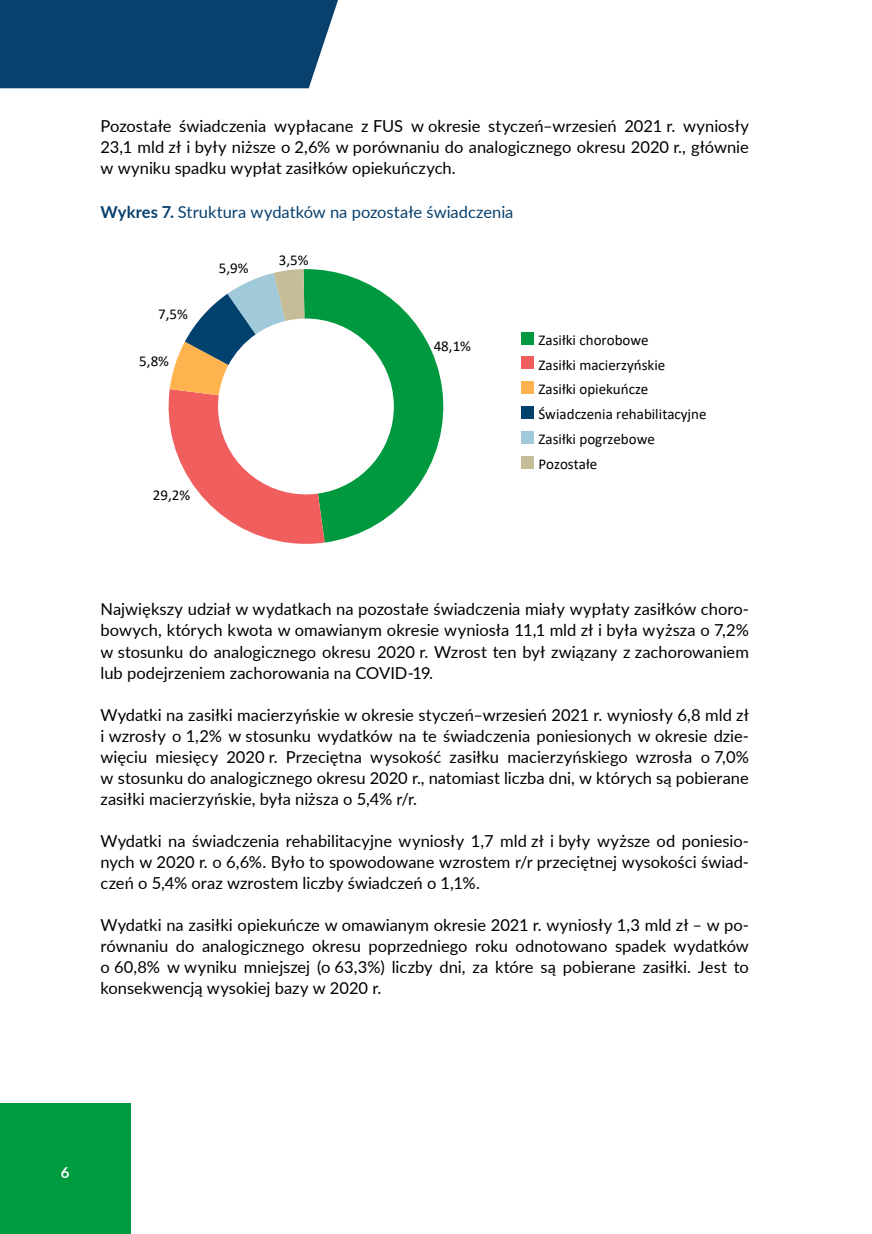
<style>
.page{position:relative;width:872px;height:1234px;background:#fff}
.page>*{position:absolute;margin:0;border:0;box-sizing:border-box;transform-origin:0 0}
.t1{font:16.5px/21px "Lato";color:#000;text-align:justify}
.t2{font:16.5px "Lato";color:#08406e}
.t3{font:15px/24.8px "Calibri";color:#000}
.t4{font:700 15px "Lato";color:#fff}
.s1{font-weight:700}
</style>
<div class="page">
<div style="left:0;top:1103px;width:130px;height:130px;background:#009b3e"></div>
<div style="left:0;top:0;width:338px;height:88px;background:#08406e"></div>
<svg style="left:168px;top:269px;width:276px;height:275px"></svg>
<div style="left:521px;top:332px;width:13px;height:12px;background:#00993f"></div>
<div style="left:521px;top:356px;width:13px;height:13px;background:#f05e5e"></div>
<div style="left:521px;top:381px;width:13px;height:13px;background:#ffb34f"></div>
<div style="left:521px;top:406px;width:13px;height:13px;background:#00416e"></div>
<div style="left:521px;top:431px;width:13px;height:12px;background:#a0cad9"></div>
<div style="left:521px;top:455px;width:13px;height:13px;background:#c4bd97"></div>
<p class="t1" style="left:100px;top:115px;width:650px">Pozostałe świadczenia wypłacane z FUS w okresie styczeń–wrzesień 2021 r. wyniosły 23,1 mld zł i były niższe o 2,6% w porównaniu do analogicznego okresu 2020 r., głównie w wyniku spadku wypłat zasiłków opiekuńczych.</p>
<p class="t2" style="left:100px;top:200px;width:414px"><span class="s1">Wykres 7.</span> Struktura wydatków na pozostałe świadczenia</p>
<p class="t3" style="left:158px;top:301px;width:31px">7,5%</p>
<p class="t3" style="left:139px;top:348px;width:31px">5,8%</p>
<p class="t3" style="left:219px;top:255px;width:31px">5,9%</p>
<p class="t3" style="left:279px;top:247px;width:31px">3,5%</p>
<p class="t3" style="left:153px;top:482px;width:39px">29,2%</p>
<p class="t3" style="left:434px;top:333px;width:39px">48,1%</p>
<p class="t3" style="left:538px;top:327px;width:170px">Zasiłki chorobowe<br>Zasiłki macierzyńskie<br>Zasiłki opiekuńcze<br>Świadczenia rehabilitacyjne<br>Zasiłki pogrzebowe<br>Pozostałe</p>
<p class="t1" style="left:100px;top:598px;width:650px">Największy udział w wydatkach na pozostałe świadczenia miały wypłaty zasiłków choro&shy;bowych, których kwota w omawianym okresie wyniosła 11,1 mld zł i była wyższa o 7,2% w stosunku do analogicznego okresu 2020 r. Wzrost ten był związany z zachorowaniem lub podejrzeniem zachorowania na COVID-19.</p>
<p class="t1" style="left:100px;top:703px;width:650px">Wydatki na zasiłki macierzyńskie w okresie styczeń–wrzesień 2021 r. wyniosły 6,8 mld zł i wzrosły o 1,2% w stosunku wydatków na te świadczenia poniesionych w okresie dzie&shy;więciu miesięcy 2020 r. Przeciętna wysokość zasiłku macierzyńskiego wzrosła o 7,0% w stosunku do analogicznego okresu 2020 r., natomiast liczba dni, w których są pobierane zasiłki macierzyńskie, była niższa o 5,4% r/r.</p>
<p class="t1" style="left:100px;top:829px;width:650px">Wydatki na świadczenia rehabilitacyjne wyniosły 1,7 mld zł i były wyższe od poniesio&shy;nych w 2020 r. o 6,6%. Było to spowodowane wzrostem r/r przeciętnej wysokości świad&shy;czeń o 5,4% oraz wzrostem liczby świadczeń o 1,1%.</p>
<p class="t1" style="left:100px;top:913px;width:650px">Wydatki na zasiłki opiekuńcze w omawianym okresie 2021 r. wyniosły 1,3 mld zł – w po&shy;równaniu do analogicznego okresu poprzedniego roku odnotowano spadek wydatków o 60,8% w wyniku mniejszej (o 63,3%) liczby dni, za które są pobierane zasiłki. Jest to konsekwencją wysokiej bazy w 2020 r.</p>
<p class="t4" style="left:61px;top:1160px;width:10px">6</p>
</div>
